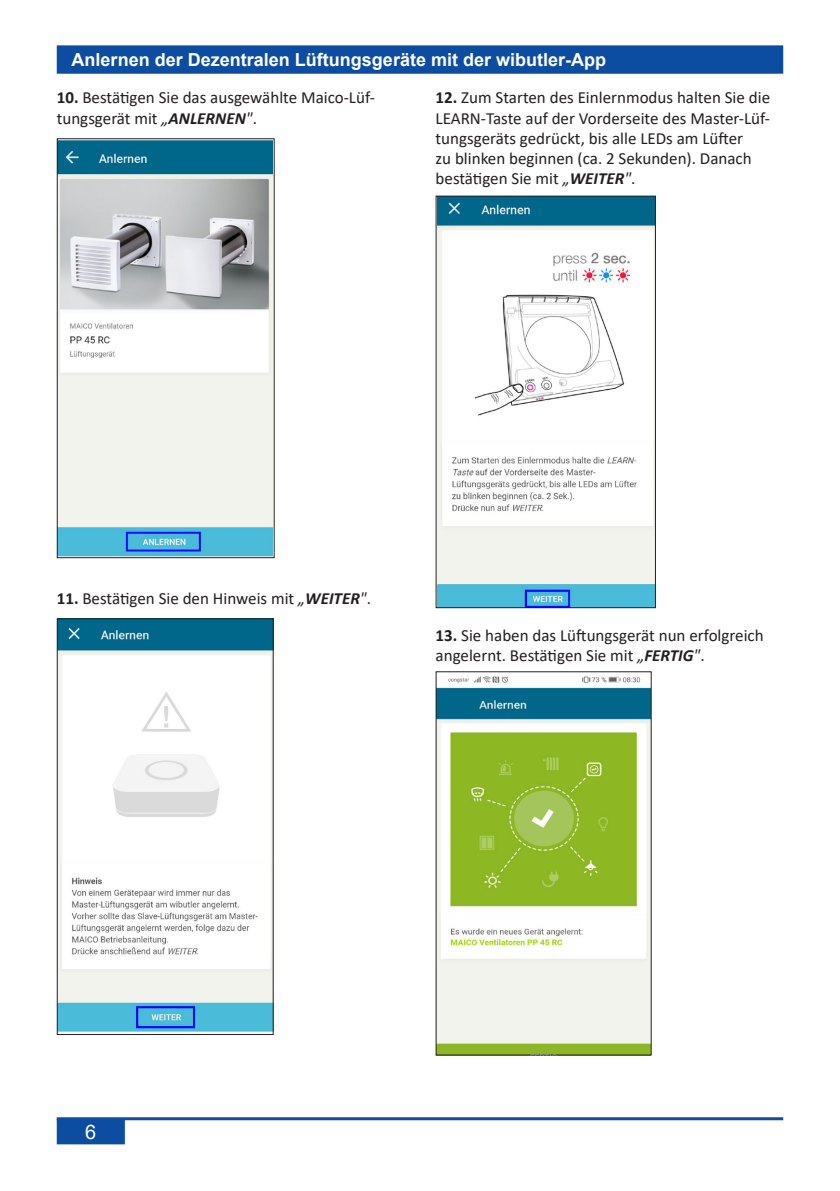
<style>
.page{position:relative;width:840px;height:1191px;background:#fff}
.page>*{position:absolute;margin:0;border:0;box-sizing:border-box;transform-origin:0 0}
.t1{font:20px "Arial";color:#fff}
.t2{font:700 18px "Arial";color:#fff}
.Grundtext{font:17px/20.2px "Calibri";color:#231f20}
.s1{font-weight:700}
.s2{font-style:italic}
.s3{font-weight:700;font-style:italic}
</style>
<div class="page">
<div style="left:58px;top:1119px;width:66px;height:24px;background:#0d4da1"></div>
<div style="left:57px;top:1118px;width:68px;height:26px;border:2px solid #0d4da1"></div>
<hr style="left:57px;top:1117px;width:725px;height:3px;background:#0d4da1">
<div style="left:58px;top:46px;width:723px;height:27px;background:#0d4da1"></div>
<div style="left:57px;top:45px;width:725px;height:29px;border:2px solid #0d4da1"></div>
<img style="left:59px;top:140px;width:213px;height:416px">
<div style="left:57px;top:138px;width:217px;height:420px;border:1px solid #231f20"></div>
<img style="left:59px;top:620px;width:212px;height:412px">
<div style="left:57px;top:618px;width:216px;height:417px;border:1px solid #231f20"></div>
<img style="left:437px;top:198px;width:216px;height:408px">
<div style="left:435px;top:196px;width:220px;height:412px;border:1px solid #231f20"></div>
<img style="left:437px;top:676px;width:212px;height:377px">
<p class="t2" style="left:72px;top:47px;width:536px">Anlernen der Dezentralen Lüftungsgeräte mit der wibutler-App</p>
<p class="Grundtext" style="left:57px;top:87px;width:319px"><span class="s1">10.</span> Bestätigen Sie das ausgewählte Maico-Lüf&shy;tungsgerät mit <span class="s2">„</span><span class="s3">ANLERNEN</span><span class="s2">"</span>.</p>
<p class="Grundtext" style="left:435px;top:87px;width:336px"><span class="s1">12.</span> Zum Starten des Einlernmodus halten Sie die LEARN-Taste auf der Vorderseite des Master-Lüf&shy;tungsgeräts gedrückt, bis alle LEDs am Lüfter<br>zu blinken beginnen (ca. 2 Sekunden). Danach bestätigen Sie mit <span class="s2">„</span><span class="s3">WEITER</span><span class="s2">"</span>.</p>
<p class="Grundtext" style="left:57px;top:588px;width:315px"><span class="s1">11.</span> Bestätigen Sie den Hinweis mit <span class="s2">„</span><span class="s3">WEITER</span><span class="s2">"</span>.</p>
<p class="Grundtext" style="left:435px;top:624px;width:329px"><span class="s1">13.</span> Sie haben das Lüftungsgerät nun erfolgreich angelernt. Bestätigen Sie mit <span class="s2">„</span><span class="s3">FERTIG</span><span class="s2">"</span>.</p>
<p class="t1" style="left:85px;top:1118px;width:13px">6</p>
</div>
